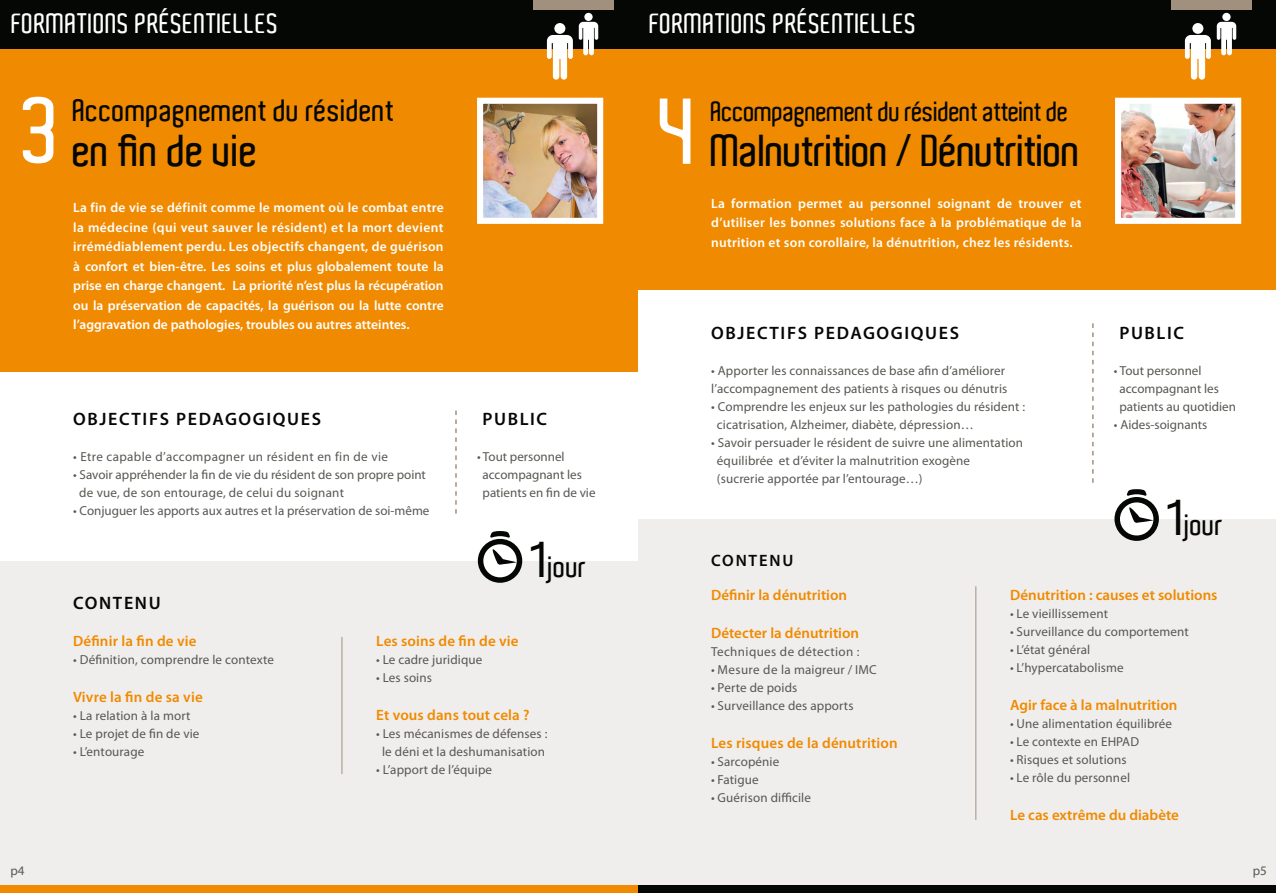
<style>
.page{position:relative;width:1276px;height:893px;background:#fff}
.page>*{position:absolute;margin:0;border:0;box-sizing:border-box;transform-origin:0 0}
.t1{font:600 90px "Aldo";color:#fff}
.t2{font:600 43.5px "Aldo";letter-spacing:-.025em;color:#040703}
.t3{font:600 30px "Aldo";color:#040703}
.t4{font:600 28.65px "Aldo";color:#040703}
.t5{font:600 27px "Aldo";letter-spacing:.01em;color:#fff}
.t6{font:600 27px "Aldo";letter-spacing:-.02em;color:#040703}
.t7{font:600 18px "Myriad Pro";letter-spacing:.09em;color:#040703}
.t8{font:600 16.5px "Myriad Pro";letter-spacing:.11em;color:#040703}
.t9{font:600 15px "Myriad Pro";color:#f08a00}
.t10{font:600 13.5px/19.5px "Myriad Pro";letter-spacing:.005em;color:#fff;text-align:justify}
.t11{font:13.05px/18px "Myriad Pro";letter-spacing:.01em;color:#595753}
.t12{font:13.05px "Myriad Pro";letter-spacing:.03em;color:#595753}
.s1{font-size:49.05px}
</style>
<div class="page">
<div style="left:639px;top:49px;width:637px;height:240px;background:#f08a00"></div>
<div style="left:638px;top:519px;width:638px;height:374px;background:#f0eeec"></div>
<div style="left:638px;top:886px;width:638px;height:7px;background:#040703"></div>
<div style="left:639px;top:0;width:637px;height:49px;background:#040703"></div>
<div style="left:0;top:561px;width:638px;height:332px;background:#f0eeec"></div>
<div style="left:0;top:49px;width:638px;height:322px;background:#f08a00"></div>
<div style="left:0;top:886px;width:638px;height:7px;background:#f08a00"></div>
<div style="left:0;top:0;width:638px;height:49px;background:#040703"></div>
<svg style="left:1092px;top:323px;width:1px;height:160px"></svg>
<hr style="left:975px;top:586px;width:1px;height:234px;background:#a1907d">
<div style="left:1171px;top:0;width:81px;height:9px;background:#a1907d"></div>
<div style="left:1222px;top:13px;width:8px;height:8px;background:#fff;border-radius:50%"></div>
<svg style="left:1185px;top:22px;width:51px;height:58px"></svg>
<img style="left:1122px;top:105px;width:112px;height:112px">
<div style="left:1115px;top:98px;width:126px;height:126px;border:6px solid #fff"></div>
<svg style="left:1114px;top:489px;width:45px;height:52px"></svg>
<div style="left:533px;top:0;width:81px;height:9px;background:#a1907d"></div>
<div style="left:554px;top:23px;width:11px;height:11px;background:#fff;border-radius:50%"></div>
<svg style="left:547px;top:35px;width:26px;height:45px"></svg>
<div style="left:584px;top:13px;width:8px;height:8px;background:#fff;border-radius:50%"></div>
<svg style="left:579px;top:22px;width:19px;height:33px"></svg>
<hr style="left:342px;top:637px;width:1px;height:137px;background:#a1907d">
<img style="left:484px;top:105px;width:112px;height:112px">
<div style="left:477px;top:98px;width:126px;height:126px;border:6px solid #fff"></div>
<svg style="left:455px;top:410px;width:2px;height:104px"></svg>
<svg style="left:478px;top:531px;width:44px;height:52px"></svg>
<h3 class="t5" style="left:12px;top:8px;width:269px">FORMATIONS PRÉSENTIELLES</h3>
<h1 class="t1" style="left:23px;top:80px;width:41px">3</h1>
<h3 class="t3" style="left:73px;top:93px;width:323px">Accompagnement du résident</h3>
<h2 class="t2" style="left:73px;top:126px;width:187px">en fin de vie</h2>
<p class="t10" style="left:73px;top:198px;width:372px">La fin de vie se définit comme le moment où le combat entre la médecine (qui veut sauver le résident) et la mort devient irrémédiablement perdu. Les objectifs changent, de guérison à confort et bien-être. Les soins et plus globalement toute la prise en charge changent. La priorité n’est plus la récupération ou la préservation de capacités, la guérison ou la lutte contre l’aggravation de pathologies, troubles ou autres atteintes.</p>
<h3 class="t7" style="left:73px;top:409px;width:249px">OBJECTIFS PEDAGOGIQUES</h3>
<p class="t12" style="left:73px;top:450px;width:316px">• Etre capable d’accompagner un résident en fin de vie</p>
<p class="t11" style="left:79px;top:466px;width:348px;text-indent:-6px">• Savoir appréhender la fin de vie du résident de son propre point de vue, de son entourage, de celui du soignant</p>
<p class="t11" style="left:73px;top:502px;width:358px">• Conjuguer les apports aux autres et la préservation de soi-même</p>
<h3 class="t7" style="left:482px;top:409px;width:66px">PUBLIC</h3>
<p class="t11" style="left:482px;top:448px;width:114px;text-indent:-6px">• Tout personnel accompagnant les patients en fin de vie</p>
<h3 class="t4" style="left:531px;top:551px;width:57px"><span class="s1">1</span>jour</h3>
<h3 class="t7" style="left:73px;top:593px;width:89px">CONTENU</h3>
<p class="t9" style="left:73px;top:633px;width:125px">Définir la fin de vie</p>
<p class="t11" style="left:73px;top:651px;width:202px">• Définition, comprendre le contexte</p>
<p class="t9" style="left:73px;top:689px;width:131px">Vivre la fin de sa vie</p>
<p class="t11" style="left:73px;top:707px;width:119px">• La relation à la mort</p>
<p class="t11" style="left:73px;top:725px;width:128px">• Le projet de fin de vie</p>
<p class="t11" style="left:73px;top:743px;width:73px">• L’entourage</p>
<p class="t9" style="left:376px;top:633px;width:144px">Les soins de fin de vie</p>
<p class="t11" style="left:376px;top:651px;width:108px">• Le cadre juridique</p>
<p class="t11" style="left:376px;top:669px;width:57px">• Les soins</p>
<p class="t9" style="left:376px;top:707px;width:155px">Et vous dans tout cela ?</p>
<p class="t11" style="left:376px;top:725px;width:173px;text-align:center">• Les mécanismes de défenses : le déni et la deshumanisation</p>
<p class="t11" style="left:376px;top:761px;width:117px">• L’apport de l’équipe</p>
<h3 class="t5" style="left:649px;top:8px;width:269px">FORMATIONS PRÉSENTIELLES</h3>
<h1 class="t1" style="left:660px;top:81px;width:41px">4</h1>
<h3 class="t6" style="left:711px;top:96px;width:359px">Accompagnement du résident atteint de</h3>
<h2 class="t2" style="left:711px;top:126px;width:372px">Malnutrition / Dénutrition</h2>
<p class="t10" style="left:711px;top:194px;width:372px">La formation permet au personnel soignant de trouver et d’utiliser les bonnes solutions face à la problématique de la nutrition et son corollaire, la dénutrition, chez les résidents.</p>
<h3 class="t7" style="left:711px;top:323px;width:249px">OBJECTIFS PEDAGOGIQUES</h3>
<p class="t11" style="left:711px;top:362px;width:298px">• Apporter les connaissances de base afin d’améliorer l’accompagnement des patients à risques ou dénutris</p>
<p class="t11" style="left:717px;top:398px;width:310px;text-indent:-6px">• Comprendre les enjeux sur les pathologies du résident : cicatrisation, Alzheimer, diabète, dépression…</p>
<p class="t11" style="left:717px;top:434px;width:308px;text-indent:-6px">• Savoir persuader le résident de suivre une alimentation équilibrée et d’éviter la malnutrition exogène<br>(sucrerie apportée par l’entourage…)</p>
<h3 class="t7" style="left:1119px;top:323px;width:66px">PUBLIC</h3>
<p class="t11" style="left:1119px;top:362px;width:118px;text-indent:-6px">• Tout personnel accompagnant les patients au quotidien</p>
<p class="t11" style="left:1114px;top:416px;width:95px">• Aides-soignants</p>
<h3 class="t4" style="left:1168px;top:509px;width:57px"><span class="s1">1</span>jour</h3>
<p class="t8" style="left:711px;top:551px;width:84px">CONTENU</p>
<p class="t9" style="left:711px;top:586px;width:137px">Définir la dénutrition</p>
<p class="t9" style="left:711px;top:624px;width:149px">Détecter la dénutrition</p>
<p class="t12" style="left:711px;top:644px;width:150px">Techniques de détection :</p>
<p class="t11" style="left:711px;top:661px;width:167px">• Mesure de la maigreur / IMC</p>
<p class="t11" style="left:711px;top:679px;width:88px">• Perte de poids</p>
<p class="t11" style="left:711px;top:697px;width:144px">• Surveillance des apports</p>
<p class="t9" style="left:711px;top:735px;width:188px">Les risques de la dénutrition</p>
<p class="t11" style="left:711px;top:753px;width:70px">• Sarcopénie</p>
<p class="t11" style="left:711px;top:771px;width:49px">• Fatigue</p>
<p class="t11" style="left:711px;top:789px;width:101px">• Guérison difficile</p>
<p class="t9" style="left:1010px;top:586px;width:209px">Dénutrition : causes et solutions</p>
<p class="t11" style="left:1010px;top:604px;width:99px">• Le vieillissement</p>
<p class="t11" style="left:1010px;top:622px;width:180px">• Surveillance du comportement</p>
<p class="t11" style="left:1010px;top:640px;width:82px">• L’état général</p>
<p class="t11" style="left:1010px;top:658px;width:115px">• L’hypercatabolisme</p>
<p class="t9" style="left:1010px;top:696px;width:169px">Agir face à la malnutrition</p>
<p class="t11" style="left:1010px;top:715px;width:163px">• Une alimentation équilibrée</p>
<p class="t11" style="left:1010px;top:733px;width:130px">• Le contexte en EHPAD</p>
<p class="t11" style="left:1010px;top:751px;width:118px">• Risques et solutions</p>
<p class="t11" style="left:1010px;top:769px;width:121px">• Le rôle du personnel</p>
<p class="t9" style="left:1010px;top:807px;width:170px">Le cas extrême du diabète</p>
<p class="t11" style="left:10px;top:862px;width:16px">p4</p>
<p class="t11" style="left:1252px;top:862px;width:16px">p5</p>
</div>
